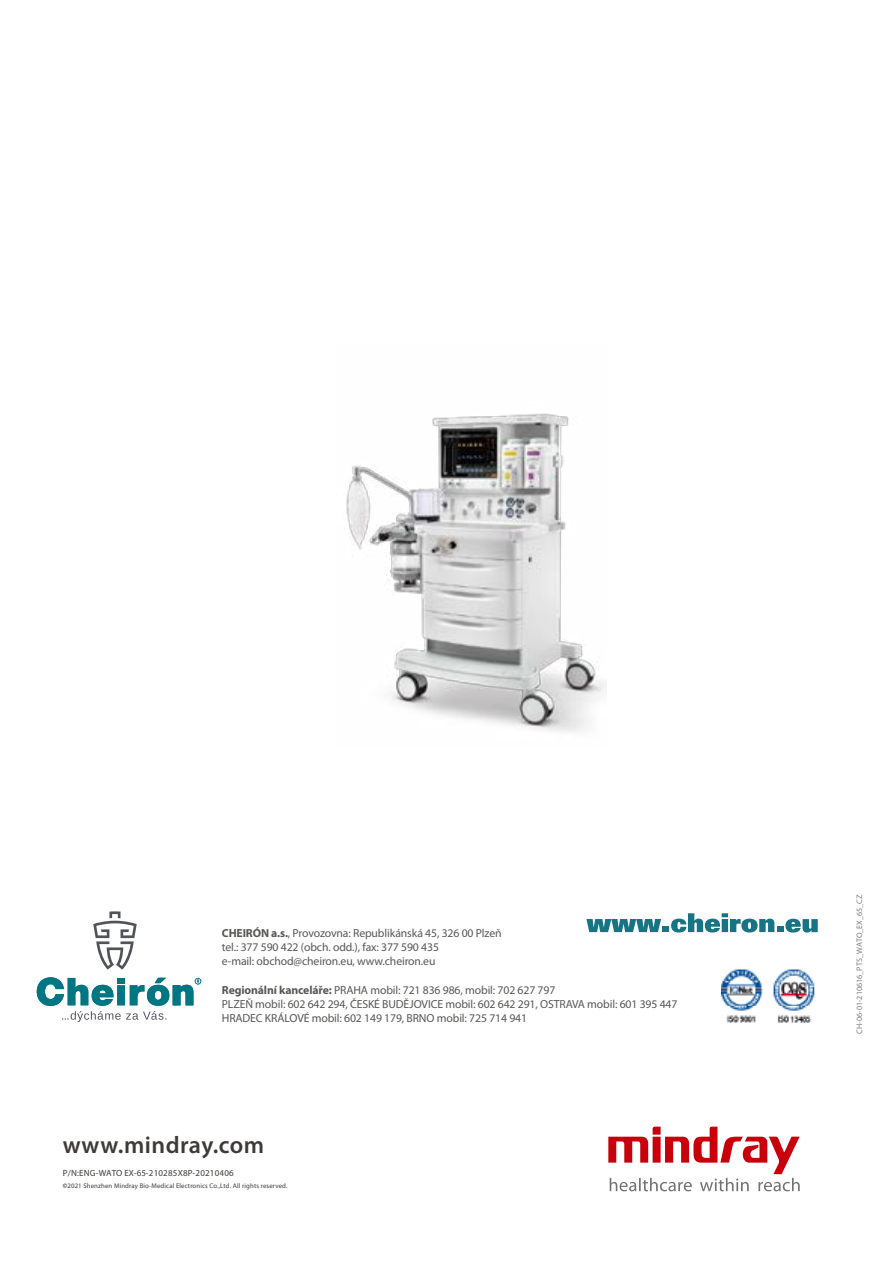
<style>
.page{position:relative;width:893px;height:1263px;background:#fff}
.page>*{position:absolute;margin:0;border:0;box-sizing:border-box;transform-origin:0 0}
.t1{font:600 24px "Myriad Pro";letter-spacing:.02em;color:#3e3a39}
.t2{font:11.7px/14.1px "Myriad Pro";letter-spacing:-.01em;color:#575756}
.t3{font:9px "Myriad Pro";letter-spacing:.02em;color:#3e3a39}
.t4{font:8.1px "Myriad Pro";color:#7e7e7d}
.t5{font:6.75px "Myriad Pro";letter-spacing:.02em;color:#3e3a39}
.s1{font-weight:700}
</style>
<div class="page">
<svg style="left:608px;top:1126px;width:192px;height:65px"></svg>
<img style="left:346px;top:413px;width:260px;height:319px">
<img style="left:721px;top:969px;width:42px;height:53px">
<img style="left:774px;top:969px;width:41px;height:53px">
<svg style="left:586px;top:913px;width:232px;height:19px"></svg>
<svg style="left:93px;top:911px;width:44px;height:58px"></svg>
<svg style="left:37px;top:977px;width:164px;height:45px"></svg>
<p class="t2" style="left:222px;top:926px;width:281px"><span class="s1">CHEIRÓN a.s.</span>, Provozovna: Republikánská 45, 326 00 Plzeň tel.: 377 590 422 (obch. odd.), fax: 377 590 435<br>e-mail: obchod@cheiron.eu, www.cheiron.eu</p>
<p class="t2" style="left:222px;top:983px;width:457px"><span class="s1">Regionální kanceláře:</span> PRAHA mobil: 721 836 986, mobil: 702 627 797<br>PLZEŇ mobil: 602 642 294, ČESKÉ BUDĚJOVICE mobil: 602 642 291, OSTRAVA mobil: 601 395 447<br>HRADEC KRÁLOVÉ mobil: 602 149 179, BRNO mobil: 725 714 941</p>
<h1 class="t1" style="left:63px;top:1130px;width:203px">www.mindray.com</h1>
<p class="t3" style="left:63px;top:1167px;width:172px">P/N:ENG-WATO EX-65-210285X8P-20210406</p>
<p class="t5" style="left:63px;top:1181px;width:226px"><span class="s1">©</span>2021 Shenzhen Mindray Bio-Medical Electronics Co.,Ltd. All rights reserved.</p>
<p class="t4" style="left:855px;top:1033px;width:141px;rotate:-90deg">CH-06-01-210616_PTS_WATO_EX_65_CZ</p>
</div>
